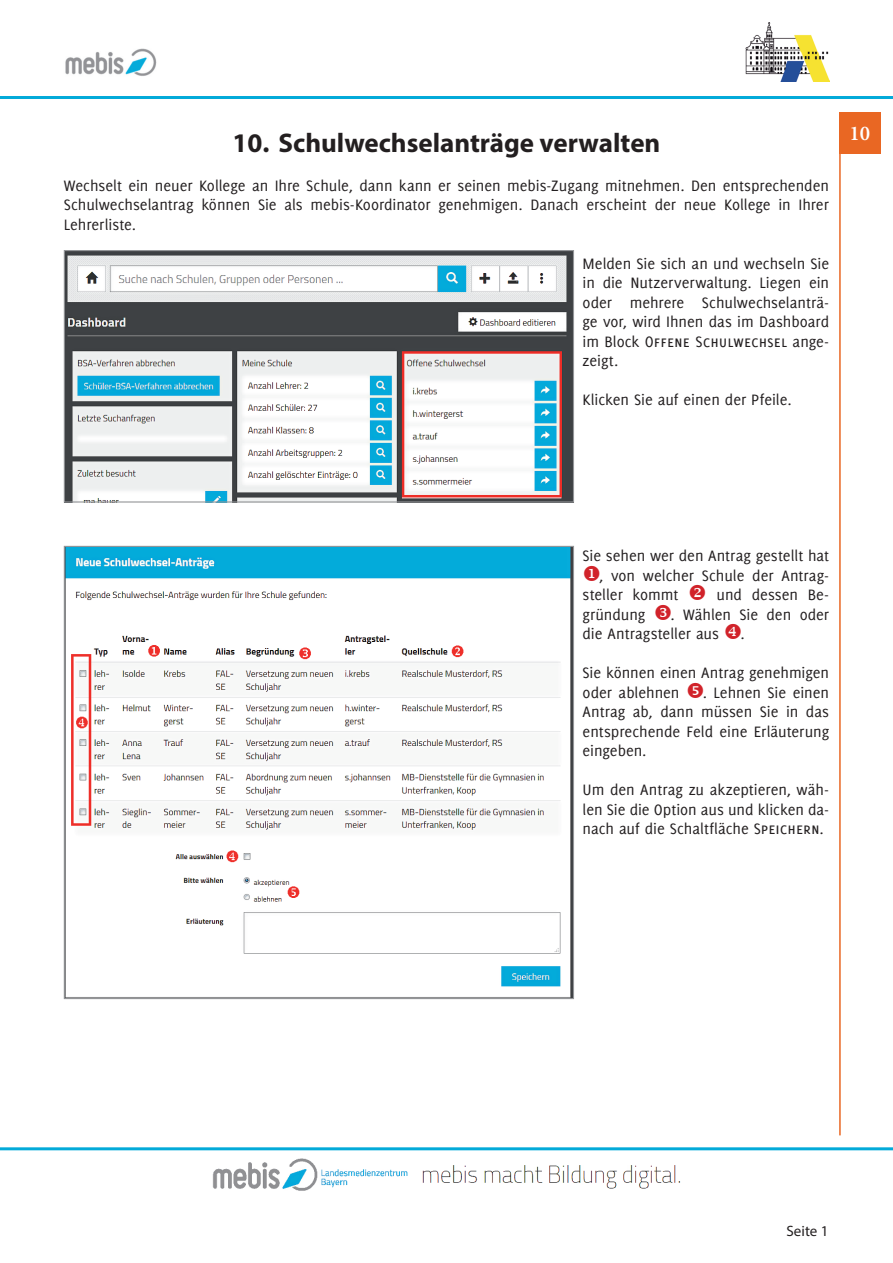
<style>
.page{position:relative;width:893px;height:1263px;background:#fff}
.page>*{position:absolute;margin:0;border:0;box-sizing:border-box;transform-origin:0 0}
.t1{font:700 27px "Myriad Pro";color:#231f20}
.t2{font:600 21px "Minion Pro";color:#fff}
.t3{font:16.5px/19.5px "Delicious";color:#231f20;text-align:justify}
.t4{font:16.5px "Delicious Small Caps";color:#231f20}
.t5{font:15px "Myriad Pro";color:#231f20}
.s1{font-family:"Delicious"}
.s2{color:#d1232a}
.s3{font-family:"Delicious Small Caps"}
</style>
<div class="page">
<hr style="left:0;top:1147px;width:893px;height:3px;background:#03aad9">
<hr style="left:0;top:96px;width:893px;height:3px;background:#03aad9">
<img style="left:65px;top:48px;width:92px;height:28px">
<img style="left:745px;top:22px;width:84px;height:60px">
<img style="left:212px;top:1158px;width:469px;height:33px">
<div style="left:839px;top:113px;width:41px;height:41px;background:#e96723"></div>
<hr style="left:839px;top:113px;width:2px;height:1022px;background:#e96723">
<img style="left:66px;top:252px;width:506px;height:248px">
<div style="left:64px;top:250px;width:510px;height:252px;border:1px solid #939598"></div>
<img style="left:66px;top:548px;width:506px;height:449px">
<h1 class="t1" style="left:233px;top:125px;width:429px">10. Schulwechselanträge verwalten</h1>
<p class="t3" style="left:64px;top:175px;width:767px">Wechselt ein neuer Kollege an Ihre Schule, dann kann er seinen mebis-Zugang mitnehmen. Den entsprechenden Schulwechselantrag können Sie als mebis-Koordinator genehmigen. Danach erscheint der neue Kollege in Ihrer Lehrerliste.</p>
<p class="t3" style="left:583px;top:253px;width:248px">Melden Sie sich an und wechseln Sie in die Nutzerverwaltung. Liegen ein oder mehrere Schulwechselanträ&shy;ge vor, wird Ihnen das im Dashboard</p>
<p class="t4" style="left:583px;top:332px;width:248px"><span class="s1">im Block</span> Offene Schulwechsel <span class="s1">ange-</span></p>
<p class="t3" style="left:583px;top:351px;width:37px">zeigt.</p>
<p class="t3" style="left:583px;top:390px;width:211px">Klicken Sie auf einen der Pfeile.</p>
<p class="t2" style="left:849px;top:119px;width:22px">10</p>
<p class="t3" style="left:583px;top:546px;width:248px">Sie sehen wer den Antrag gestellt hat</p>
<p class="t3" style="left:583px;top:565px;width:248px"><span class="s2">◆</span>, von welcher Schule der Antrag&shy;steller kommt <span class="s2">❖</span> und dessen Be&shy;gründung</p>
<p class="t3" style="left:583px;top:604px;width:248px;text-indent:88px">. Wählen Sie den oder die Antragsteller aus</p>
<p class="t3" style="left:741px;top:624px;width:6px">.</p>
<p class="t3" style="left:583px;top:663px;width:248px">Sie können einen Antrag genehmigen oder ablehnen</p>
<p class="t3" style="left:583px;top:682px;width:248px;text-indent:120px">. Lehnen Sie einen Antrag ab, dann müssen Sie in das entsprechende Feld eine Erläuterung eingeben.</p>
<p class="t3" style="left:583px;top:780px;width:248px">Um den Antrag zu akzeptieren, wäh&shy;len Sie die Option aus und klicken da&shy;nach auf die Schaltfläche <span class="s3">Speichern</span>.</p>
<p class="t5" style="left:786px;top:1222px;width:43px">Seite 1</p>
</div>
